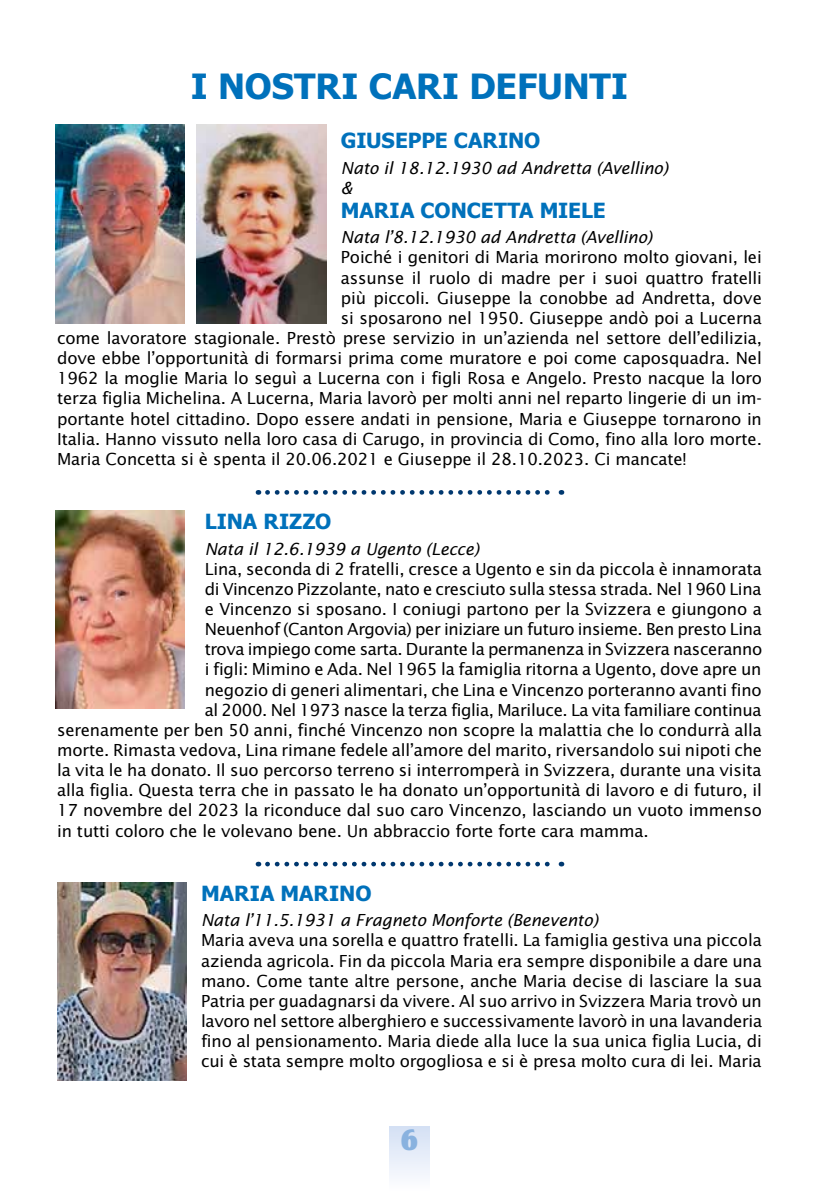
<style>
.page{position:relative;width:819px;height:1191px;background:#fff}
.page>*{position:absolute;margin:0;border:0;box-sizing:border-box;transform-origin:0 0}
.t1{font:700 35px "Tahoma";letter-spacing:-.005em;color:#0071bb}
.t2{font:900 30.62px "Castle TOT";color:#89b2df}
.t3{font:700 21px "Tahoma";letter-spacing:-.005em;color:#0071bb}
.t4{font:16.62px/20.1px "Lucida Sans";letter-spacing:-.01em;color:#000;text-align:justify}
.t5{font:italic 16.62px/20.1px "Lucida Sans";letter-spacing:-.01em;color:#000}
</style>
<div class="page">
<div style="left:389px;top:1126px;width:40px;height:65px;background:linear-gradient(to bottom,#d4e0f4,#fefeff)"></div>
<svg style="left:267px;top:490px;width:295px;height:5px"></svg>
<svg style="left:267px;top:861px;width:295px;height:5px"></svg>
<img style="left:56px;top:125px;width:129px;height:198px">
<img style="left:197px;top:125px;width:129px;height:198px">
<img style="left:56px;top:510px;width:129px;height:199px">
<img style="left:57px;top:882px;width:129px;height:198px">
<h1 class="t1" style="left:191px;top:61px;width:438px">I NOSTRI CARI DEFUNTI</h1>
<p class="t3" style="left:341px;top:126px;width:201px">GIUSEPPE CARINO</p>
<p class="t5" style="left:341px;top:158px;width:329px">Nato il 18.12.1930 ad Andretta (Avellino) &amp;</p>
<p class="t3" style="left:341px;top:196px;width:266px">MARIA CONCETTA MIELE</p>
<p class="t5" style="left:341px;top:227px;width:313px">Nata l’8.12.1930 ad Andretta (Avellino)</p>
<p class="t4" style="left:341px;top:248px;width:422px">Poiché i genitori di Maria morirono molto giovani, lei</p>
<p class="t4" style="left:341px;top:268px;width:422px">assunse il ruolo di madre per i suoi quattro fratelli</p>
<p class="t4" style="left:341px;top:288px;width:422px">più piccoli. Giuseppe la conobbe ad Andretta, dove</p>
<p class="t4" style="left:341px;top:308px;width:422px">si sposarono nel 1950. Giuseppe andò poi a Lucerna</p>
<p class="t4" style="left:57px;top:328px;width:706px">come lavoratore stagionale. Prestò prese servizio in un’azienda nel settore dell’edilizia,</p>
<p class="t4" style="left:57px;top:348px;width:706px">dove ebbe l’opportunità di formarsi prima come muratore e poi come caposquadra. Nel</p>
<p class="t4" style="left:57px;top:368px;width:706px">1962 la moglie Maria lo seguì a Lucerna con i figli Rosa e Angelo. Presto nacque la loro</p>
<p class="t4" style="left:57px;top:388px;width:706px">terza figlia Michelina. A Lucerna, Maria lavorò per molti anni nel reparto lingerie di un im-</p>
<p class="t4" style="left:57px;top:409px;width:706px">portante hotel cittadino. Dopo essere andati in pensione, Maria e Giuseppe tornarono in</p>
<p class="t4" style="left:57px;top:429px;width:706px">Italia. Hanno vissuto nella loro casa di Carugo, in provincia di Como, fino alla loro morte.</p>
<p class="t4" style="left:57px;top:449px;width:630px">Maria Concetta si è spenta il 20.06.2021 e Giuseppe il 28.10.2023. Ci mancate!</p>
<p class="t3" style="left:205px;top:507px;width:128px">LINA RIZZO</p>
<p class="t5" style="left:205px;top:539px;width:276px">Nata il 12.6.1939 a Ugento (Lecce)</p>
<p class="t4" style="left:205px;top:559px;width:558px">Lina, seconda di 2 fratelli, cresce a Ugento e sin da piccola è innamorata</p>
<p class="t4" style="left:205px;top:579px;width:558px">di Vincenzo Pizzolante, nato e cresciuto sulla stessa strada. Nel 1960 Lina</p>
<p class="t4" style="left:205px;top:599px;width:558px">e Vincenzo si sposano. I coniugi partono per la Svizzera e giungono a</p>
<p class="t4" style="left:205px;top:619px;width:558px">Neuenhof (Canton Argovia) per iniziare un futuro insieme. Ben presto Lina</p>
<p class="t4" style="left:205px;top:639px;width:559px">trova impiego come sarta. Durante la permanenza in Svizzera nasceranno</p>
<p class="t4" style="left:205px;top:659px;width:558px">i figli: Mimino e Ada. Nel 1965 la famiglia ritorna a Ugento, dove apre un</p>
<p class="t4" style="left:205px;top:680px;width:558px">negozio di generi alimentari, che Lina e Vincenzo porteranno avanti fino</p>
<p class="t4" style="left:205px;top:700px;width:558px">al 2000. Nel 1973 nasce la terza figlia, Mariluce. La vita familiare continua</p>
<p class="t4" style="left:57px;top:720px;width:706px">serenamente per ben 50 anni, finché Vincenzo non scopre la malattia che lo condurrà alla</p>
<p class="t4" style="left:57px;top:740px;width:706px">morte. Rimasta vedova, Lina rimane fedele all’amore del marito, riversandolo sui nipoti che</p>
<p class="t4" style="left:57px;top:760px;width:706px">la vita le ha donato. Il suo percorso terreno si interromperà in Svizzera, durante una visita</p>
<p class="t4" style="left:57px;top:780px;width:706px">alla figlia. Questa terra che in passato le ha donato un’opportunità di lavoro e di futuro, il</p>
<p class="t4" style="left:57px;top:800px;width:706px">17 novembre del 2023 la riconduce dal suo caro Vincenzo, lasciando un vuoto immenso</p>
<p class="t4" style="left:57px;top:820px;width:593px">in tutti coloro che le volevano bene. Un abbraccio forte forte cara mamma.</p>
<p class="t3" style="left:201px;top:879px;width:172px">MARIA MARINO</p>
<p class="t5" style="left:201px;top:910px;width:398px">Nata l’11.5.1931 a Fragneto Monforte (Benevento)</p>
<p class="t4" style="left:201px;top:930px;width:562px">Maria aveva una sorella e quattro fratelli. La famiglia gestiva una piccola azienda agricola. Fin da piccola Maria era sempre disponibile a dare una mano. Come tante altre persone, anche Maria decise di lasciare la sua Patria per guadagnarsi da vivere. Al suo arrivo in Svizzera Maria trovò un lavoro nel settore alberghiero e successivamente lavorò in una lavanderia fino al pensionamento. Maria diede alla luce la sua unica figlia Lucia, di cui è stata sempre molto orgogliosa e si è presa molto cura di lei. Maria</p>
<h2 class="t2" style="left:400px;top:1121px;width:19px">6</h2>
</div>
